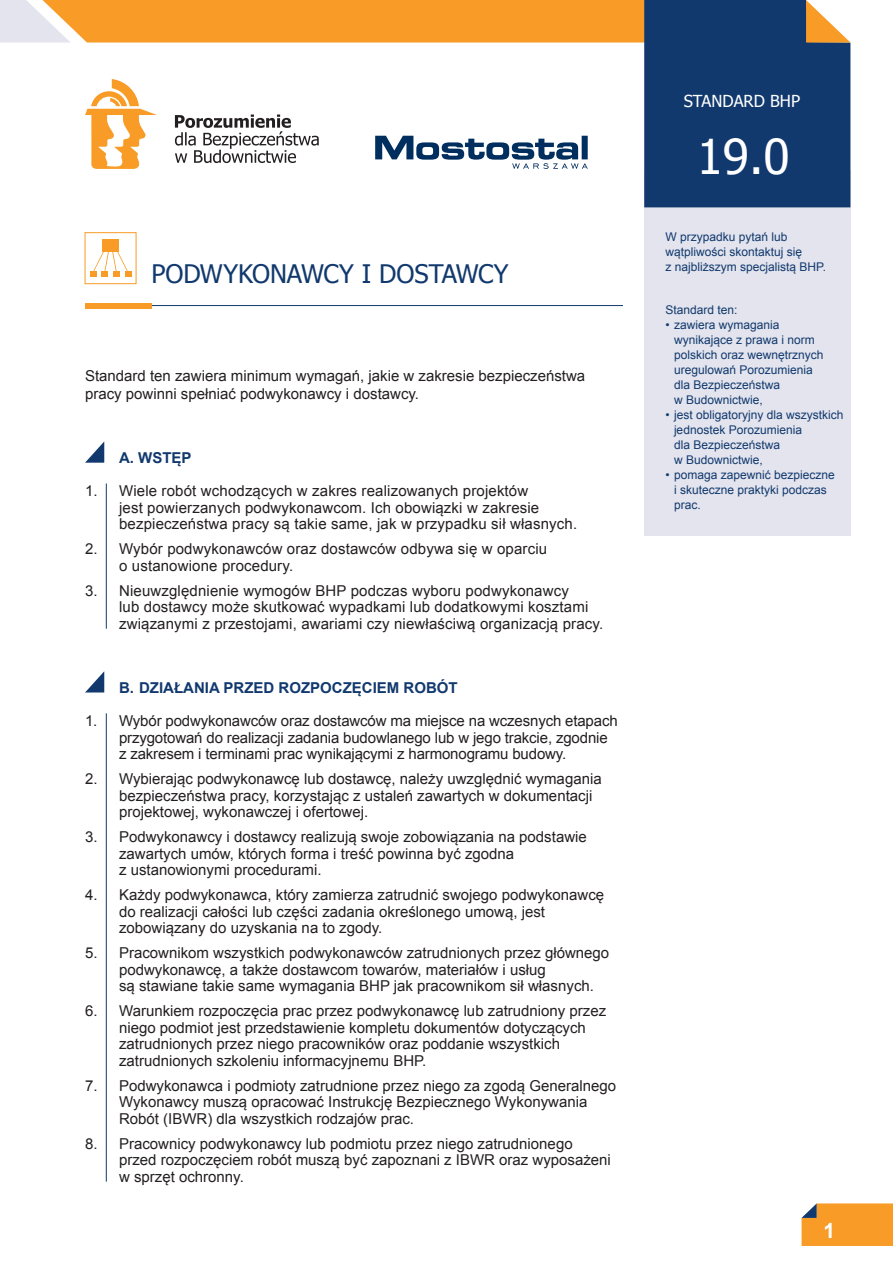
<style>
.page{position:relative;width:893px;height:1263px;background:#fff}
.page>*{position:absolute;margin:0;border:0;box-sizing:border-box;transform-origin:0 0}
.t1{font:48px "Tahoma";color:#fff}
.Tytul{font:25.5px "Tahoma";letter-spacing:-.005em;color:#11396e}
.tekst{font:700 21px "Arial";color:#fff}
.t2{font:16.5px "Tahoma";color:#fff}
.Tekst_numerowany{font:15px/16.5px "Arial";color:#231f20}
.tekst-2{font:15px/18px "Arial";color:#231f20}
.Tytulik{font:700 15px "Arial";color:#11396e}
.tekst_wymienianie{font:12px/15px "Arial";color:#11396e}
.tekst-3{font:12px/15px "Arial";color:#11396e}
</style>
<div class="page">
<svg style="left:85px;top:442px;width:19px;height:21px"></svg>
<hr style="left:151px;top:305px;width:472px;height:1px;background:#11396e">
<div style="left:644px;top:170px;width:206px;height:365px;background:#e3e4ed"></div>
<div style="left:85px;top:303px;width:66px;height:5px;background:#f89c27"></div>
<svg style="left:801px;top:1203px;width:92px;height:43px;background:#f19d32"></svg>
<hr style="left:106px;top:483px;width:1px;height:146px;background:#11396e">
<div style="left:85px;top:232px;width:51px;height:52px;border:1px solid #f89c27"></div>
<div style="left:125px;top:271px;width:7px;height:6px;background:#f89c27"></div>
<div style="left:102px;top:240px;width:17px;height:12px;background:#f89c27"></div>
<svg style="left:90px;top:252px;width:38px;height:25px"></svg>
<svg style="left:85px;top:671px;width:19px;height:21px"></svg>
<hr style="left:106px;top:713px;width:1px;height:468px;background:#11396e">
<svg style="left:0;top:0;width:850px;height:207px"></svg>
<p class="Tytul" style="left:151px;top:257px;width:359px">PODWYKONAWCY I DOSTAWCY</p>
<p class="tekst-2" style="left:85px;top:367px;width:502px">Standard ten zawiera minimum wymagań, jakie w zakresie bezpieczeństwa pracy powinni spełniać podwykonawcy i dostawcy.</p>
<p class="Tytulik" style="left:119px;top:447px;width:74px">A. WSTĘP</p>
<p class="Tekst_numerowany" style="left:119px;top:483px;width:460px;text-indent:-34px">1. Wiele robót wchodzących w zakres realizowanych projektów<br>jest powierzanych podwykonawcom. Ich obowiązki w zakresie bezpieczeństwa pracy są takie same, jak w przypadku sił własnych.</p>
<p class="Tekst_numerowany" style="left:119px;top:541px;width:430px;text-indent:-34px">2. Wybór podwykonawców oraz dostawców odbywa się w oparciu o ustanowione procedury.</p>
<p class="Tekst_numerowany" style="left:119px;top:582px;width:486px;text-indent:-34px">3. Nieuwzględnienie wymogów BHP podczas wyboru podwykonawcy<br>lub dostawcy może skutkować wypadkami lub dodatkowymi kosztami związanymi z przestojami, awariami czy niewłaściwą organizacją pracy.</p>
<p class="Tytulik" style="left:119px;top:677px;width:340px">B. DZIAŁANIA PRZED ROZPOCZĘCIEM ROBÓT</p>
<p class="Tekst_numerowany" style="left:119px;top:713px;width:500px;text-indent:-34px">1. Wybór podwykonawców oraz dostawców ma miejsce na wczesnych etapach przygotowań do realizacji zadania budowlanego lub w jego trakcie, zgodnie z zakresem i terminami prac wynikającymi z harmonogramu budowy.</p>
<p class="Tekst_numerowany" style="left:119px;top:771px;width:484px;text-indent:-34px">2. Wybierając podwykonawcę lub dostawcę, należy uwzględnić wymagania bezpieczeństwa pracy, korzystając z ustaleń zawartych w dokumentacji projektowej, wykonawczej i ofertowej.</p>
<p class="Tekst_numerowany" style="left:119px;top:829px;width:469px;text-indent:-34px">3. Podwykonawcy i dostawcy realizują swoje zobowiązania na podstawie zawartych umów, których forma i treść powinna być zgodna<br>z ustanowionymi procedurami.</p>
<p class="Tekst_numerowany" style="left:119px;top:887px;width:487px;text-indent:-34px">4. Każdy podwykonawca, który zamierza zatrudnić swojego podwykonawcę do realizacji całości lub części zadania określonego umową, jest zobowiązany do uzyskania na to zgody.</p>
<p class="Tekst_numerowany" style="left:119px;top:945px;width:492px;text-indent:-34px">5. Pracownikom wszystkich podwykonawców zatrudnionych przez głównego podwykonawcę, a także dostawcom towarów, materiałów i usług<br>są stawiane takie same wymagania BHP jak pracownikom sił własnych.</p>
<p class="Tekst_numerowany" style="left:119px;top:1003px;width:489px;text-indent:-34px">6. Warunkiem rozpoczęcia prac przez podwykonawcę lub zatrudniony przez niego podmiot jest przedstawienie kompletu dokumentów dotyczących zatrudnionych przez niego pracowników oraz poddanie wszystkich zatrudnionych szkoleniu informacyjnemu BHP.</p>
<p class="Tekst_numerowany" style="left:119px;top:1077px;width:498px;text-indent:-34px">7. Podwykonawca i podmioty zatrudnione przez niego za zgodą Generalnego<br>Wykonawcy muszą opracować Instrukcję Bezpiecznego Wykonywania<br>Robót (IBWR) dla wszystkich rodzajów prac.</p>
<p class="Tekst_numerowany" style="left:119px;top:1135px;width:493px;text-indent:-34px">8. Pracownicy podwykonawcy lub podmiotu przez niego zatrudnionego przed rozpoczęciem robót muszą być zapoznani z IBWR oraz wyposażeni w sprzęt ochronny.</p>
<p class="t2" style="left:684px;top:90px;width:118px">STANDARD BHP</p>
<p class="t1" style="left:697px;top:124px;width:95px">19.0</p>
<p class="tekst-3" style="left:665px;top:229px;width:162px">W przypadku pytań lub wątpliwości skontaktuj się<br>z najbliższym specjalistą BHP.</p>
<p class="tekst-3" style="left:665px;top:302px;width:74px">Standard ten:</p>
<p class="tekst_wymienianie" style="left:674px;top:317px;width:151px;text-indent:-9px">• zawiera wymagania wynikające z prawa i norm polskich oraz wewnętrznych uregulowań Porozumienia dla Bezpieczeństwa<br>w Budownictwie,</p>
<p class="tekst_wymienianie" style="left:674px;top:407px;width:171px;text-indent:-9px">• jest obligatoryjny dla wszystkich jednostek Porozumienia<br>dla Bezpieczeństwa<br>w Budownictwie,</p>
<p class="tekst_wymienianie" style="left:674px;top:467px;width:162px;text-indent:-9px">• pomaga zapewnić bezpieczne i skuteczne praktyki podczas prac.</p>
<p class="tekst" style="left:823px;top:1217px;width:13px">1</p>
</div>
